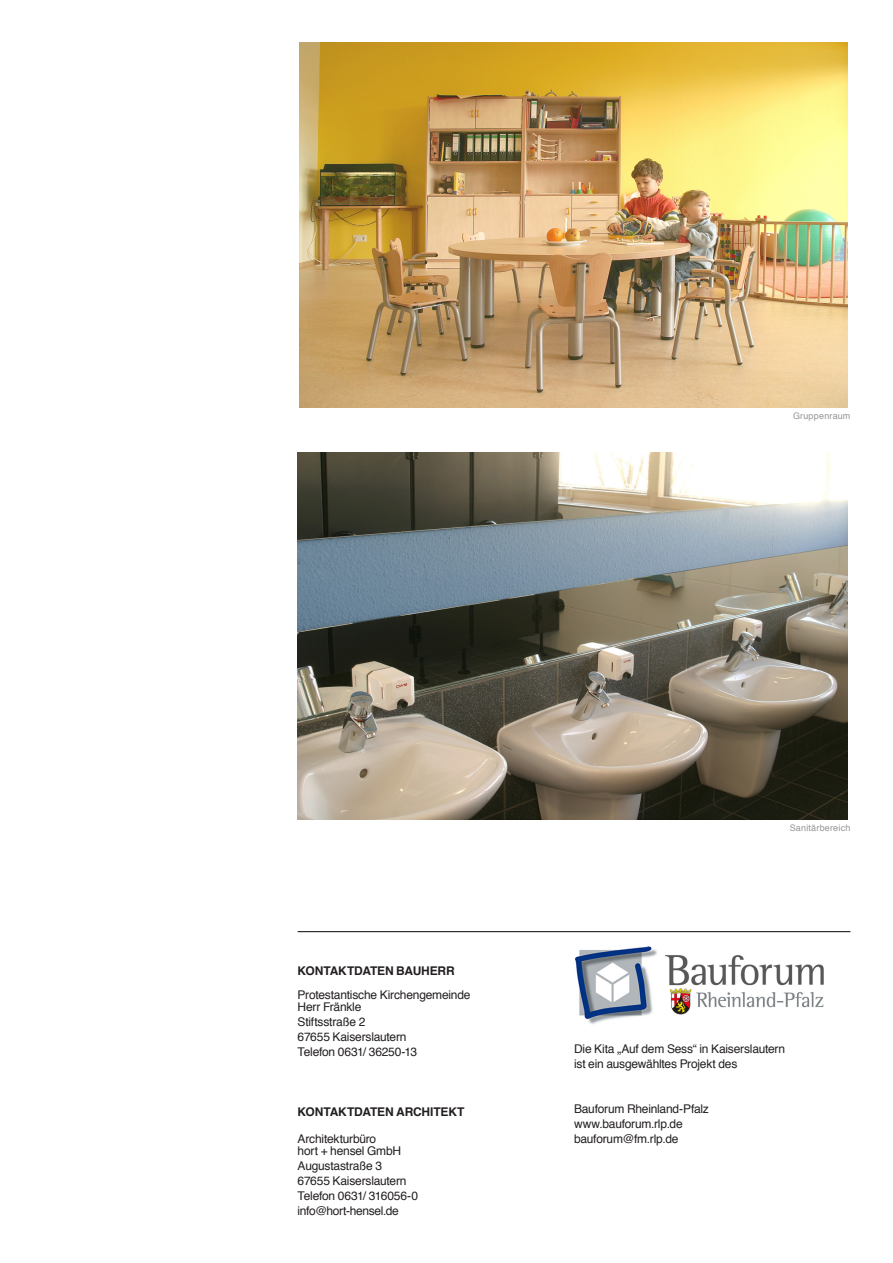
<style>
.page{position:relative;width:893px;height:1263px;background:#fff}
.page>*{position:absolute;margin:0;border:0;box-sizing:border-box;transform-origin:0 0}
.t1{font:12px "Helvetica";letter-spacing:-.02em;color:#231f20}
.t2{font:700 12px "Helvetica";letter-spacing:-.015em;color:#231f20}
.t3{font:9px "Helvetica";letter-spacing:.02em;color:#939598}
</style>
<div class="page">
<img style="left:300px;top:43px;width:548px;height:365px">
<img style="left:298px;top:453px;width:549px;height:366px">
<hr style="left:298px;top:931px;width:552px;height:1px;background:#231f20">
<img style="left:575px;top:947px;width:249px;height:77px">
<p class="t3" style="left:793px;top:409px;width:59px">Gruppenraum</p>
<p class="t2" style="left:298px;top:961px;width:159px">KONTAKTDATEN BAUHERR</p>
<p class="t1" style="left:298px;top:986px;width:174px">Protestantische Kirchengemeinde</p>
<p class="t1" style="left:298px;top:998px;width:65px">Herr Fränkle</p>
<p class="t1" style="left:298px;top:1013px;width:69px">Stiftsstraße 2</p>
<p class="t1" style="left:298px;top:1028px;width:110px">67655 Kaiserslautern</p>
<p class="t1" style="left:298px;top:1043px;width:121px">Telefon 0631/ 36250-13</p>
<p class="t2" style="left:298px;top:1102px;width:168px">KONTAKTDATEN ARCHITEKT</p>
<p class="t1" style="left:298px;top:1130px;width:80px">Architekturbüro</p>
<p class="t1" style="left:298px;top:1142px;width:105px">hort + hensel GmbH</p>
<p class="t1" style="left:298px;top:1157px;width:86px">Augustastraße 3</p>
<p class="t1" style="left:298px;top:1172px;width:110px">67655 Kaiserslautern</p>
<p class="t1" style="left:298px;top:1187px;width:122px">Telefon 0631/ 316056-0</p>
<p class="t1" style="left:298px;top:1202px;width:103px">info@hort-hensel.de</p>
<p class="t3" style="left:790px;top:821px;width:62px">Sanitärbereich</p>
<p class="t1" style="left:574px;top:1039px;width:213px">Die Kita „Auf dem Sess“ in Kaiserslautern</p>
<p class="t1" style="left:574px;top:1054px;width:165px">ist ein ausgewähltes Projekt des</p>
<p class="t1" style="left:574px;top:1099px;width:136px">Bauforum Rheinland-Pfalz</p>
<p class="t1" style="left:574px;top:1114px;width:110px">www.bauforum.rlp.de</p>
<p class="t1" style="left:574px;top:1129px;width:106px">bauforum@fm.rlp.de</p>
</div>
